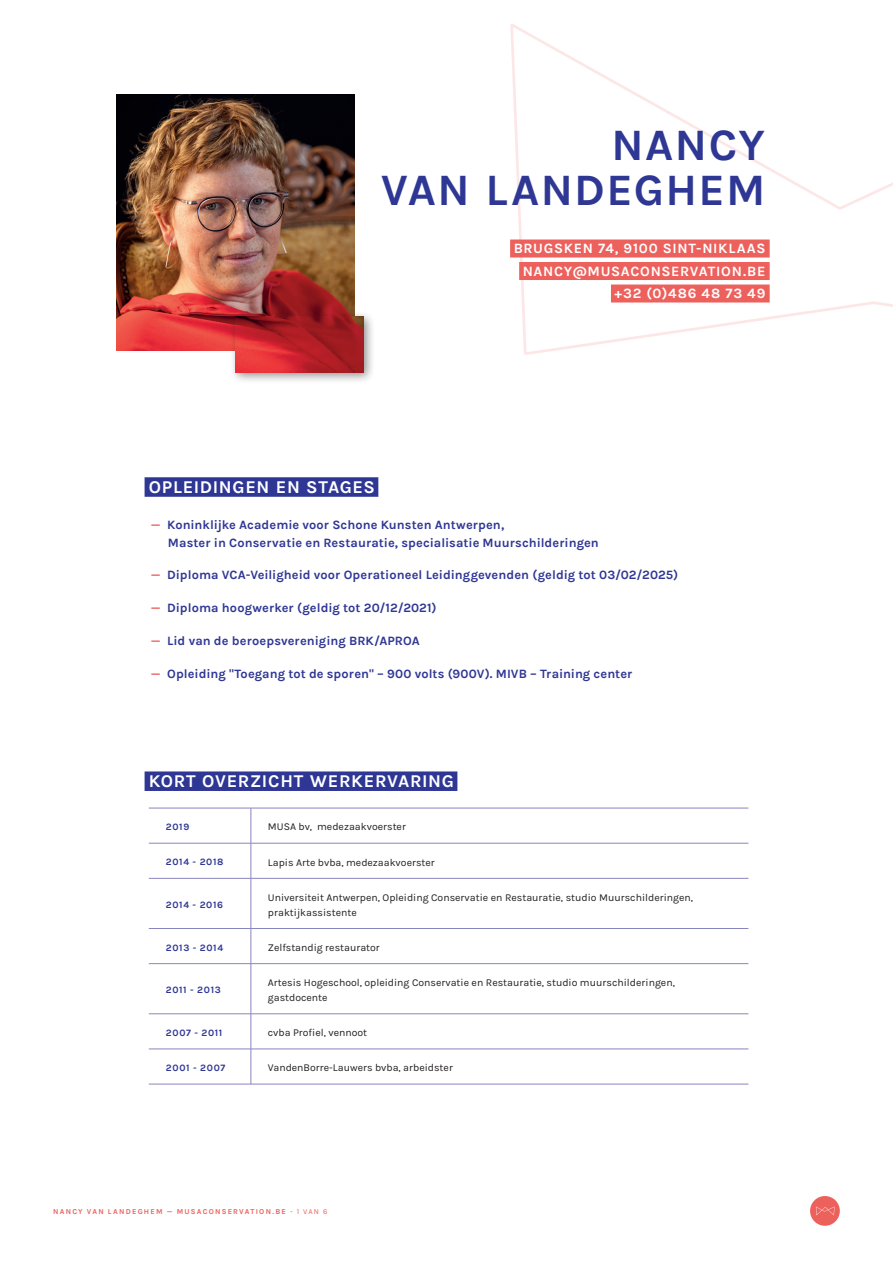
<style>
.page{position:relative;width:893px;height:1263px;background:#fff}
.page>*{position:absolute;margin:0;border:0;box-sizing:border-box;transform-origin:0 0}
.t1{font:700 45px/45px "Karla";letter-spacing:.03em;color:#2f3795;text-align:right}
.t2{font:700 18px "Karla";letter-spacing:.035em;color:#fff}
.t3{font:700 14.25px/22.5px "Karla";letter-spacing:.05em;color:#fff;text-align:right}
.t4{font:700 12.75px/18px "Karla";letter-spacing:.005em;color:#2f3795}
.t5{font:10.5px/15px "Karla";color:#231f20}
.t6{font:700 9.75px "Karla";letter-spacing:.07em;color:#2f3795}
.t7{font:700 7.5px "Karla";letter-spacing:.16em;color:#ed615d}
.s1{color:#ed615d}
.s2{font-weight:400}
</style>
<div class="page">
<div style="left:810px;top:1196px;width:30px;height:30px;background:#ed615d;border-radius:50%"></div>
<svg style="left:816px;top:1207px;width:19px;height:8px"></svg>
<div style="left:145px;top:477px;width:233px;height:20px;background:#2f3795"></div>
<hr style="left:149px;top:808px;width:102px;height:1px;background:#8985bf">
<hr style="left:251px;top:808px;width:497px;height:1px;background:#8985bf">
<hr style="left:251px;top:808px;width:1px;height:35px;background:#8985bf">
<hr style="left:149px;top:843px;width:102px;height:1px;background:#8985bf">
<hr style="left:251px;top:843px;width:497px;height:1px;background:#8985bf">
<hr style="left:251px;top:843px;width:1px;height:35px;background:#8985bf">
<hr style="left:149px;top:878px;width:102px;height:1px;background:#8985bf">
<hr style="left:251px;top:878px;width:497px;height:1px;background:#8985bf">
<hr style="left:251px;top:878px;width:1px;height:50px;background:#8985bf">
<hr style="left:149px;top:928px;width:102px;height:1px;background:#8985bf">
<hr style="left:251px;top:928px;width:497px;height:1px;background:#8985bf">
<hr style="left:251px;top:928px;width:1px;height:35px;background:#8985bf">
<hr style="left:149px;top:963px;width:102px;height:1px;background:#8985bf">
<hr style="left:251px;top:963px;width:497px;height:1px;background:#8985bf">
<hr style="left:251px;top:964px;width:1px;height:50px;background:#8985bf">
<hr style="left:149px;top:1013px;width:102px;height:1px;background:#8985bf">
<hr style="left:251px;top:1013px;width:497px;height:1px;background:#8985bf">
<hr style="left:251px;top:1014px;width:1px;height:35px;background:#8985bf">
<hr style="left:149px;top:1049px;width:102px;height:1px;background:#8985bf">
<hr style="left:251px;top:1049px;width:497px;height:1px;background:#8985bf">
<hr style="left:251px;top:1049px;width:1px;height:35px;background:#8985bf">
<hr style="left:149px;top:1084px;width:102px;height:1px;background:#8985bf">
<hr style="left:251px;top:1084px;width:497px;height:1px;background:#8985bf">
<div style="left:145px;top:771px;width:312px;height:20px;background:#2f3795"></div>
<svg style="left:510px;top:24px;width:383px;height:331px"></svg>
<img style="left:117px;top:95px;width:237px;height:255px">
<div style="left:230px;top:311px;width:146px;height:73px;background:#231f20;opacity:.5"></div>
<img style="left:235px;top:317px;width:129px;height:55px">
<div style="left:510px;top:239px;width:260px;height:18px;background:#ed615d"></div>
<div style="left:519px;top:262px;width:251px;height:18px;background:#ed615d"></div>
<div style="left:611px;top:284px;width:159px;height:18px;background:#ed615d"></div>
<h1 class="t1" style="left:381px;top:123px;width:386px">NANCY<br>VAN LANDEGHEM</h1>
<p class="t3" style="left:514px;top:237px;width:253px">BRUGSKEN 74, 9100 SINT-NIKLAAS<br>NANCY@MUSACONSERVATION.BE +32 (0)486 48 73 49</p>
<h2 class="t2" style="left:149px;top:476px;width:228px">OPLEIDINGEN EN STAGES</h2>
<p class="t4" style="left:168px;top:515px;width:432px;text-indent:-17px"><span class="s1">—</span> Koninklijke Academie voor Schone Kunsten Antwerpen,<br>Master in Conservatie en Restauratie, specialisatie Muurschilderingen</p>
<p class="t4" style="left:151px;top:566px;width:529px"><span class="s1">—</span> Diploma VCA-Veiligheid voor Operationeel Leidinggevenden (geldig tot 03/02/2025)</p>
<p class="t4" style="left:151px;top:599px;width:287px"><span class="s1">—</span> Diploma hoogwerker (geldig tot 20/12/2021)</p>
<p class="t4" style="left:151px;top:632px;width:270px"><span class="s1">—</span> Lid van de beroepsvereniging BRK/APROA</p>
<p class="t4" style="left:151px;top:665px;width:483px"><span class="s1">—</span> Opleiding "Toegang tot de sporen" – 900 volts (900V). MIVB – Training center</p>
<h2 class="t2" style="left:149px;top:770px;width:307px">KORT OVERZICHT WERKERVARING</h2>
<p class="t6" style="left:166px;top:821px;width:25px">2019</p>
<p class="t5" style="left:268px;top:820px;width:140px">MUSA bv, medezaakvoerster</p>
<p class="t6" style="left:166px;top:856px;width:59px">2014 - 2018</p>
<p class="t5" style="left:268px;top:855px;width:169px">Lapis Arte bvba, medezaakvoerster</p>
<p class="t6" style="left:166px;top:899px;width:59px">2014 - 2016</p>
<p class="t5" style="left:268px;top:890px;width:427px">Universiteit Antwerpen, Opleiding Conservatie en Restauratie, studio Muurschilderingen, praktijkassistente</p>
<p class="t6" style="left:166px;top:942px;width:59px">2013 - 2014</p>
<p class="t5" style="left:268px;top:940px;width:114px">Zelfstandig restaurator</p>
<p class="t6" style="left:166px;top:984px;width:56px">2011 - 2013</p>
<p class="t5" style="left:268px;top:975px;width:408px">Artesis Hogeschool, opleiding Conservatie en Restauratie, studio muurschilderingen, gastdocente</p>
<p class="t6" style="left:166px;top:1027px;width:58px">2007 - 2011</p>
<p class="t5" style="left:268px;top:1025px;width:101px">cvba Profiel, vennoot</p>
<p class="t6" style="left:166px;top:1062px;width:61px">2001 - 2007</p>
<p class="t5" style="left:268px;top:1060px;width:187px">VandenBorre-Lauwers bvba, arbeidster</p>
<p class="t7" style="left:53px;top:1207px;width:276px">NANCY VAN LANDEGHEM — MUSACONSERVATION.BE <span class="s2">- 1 VAN 6</span></p>
</div>
